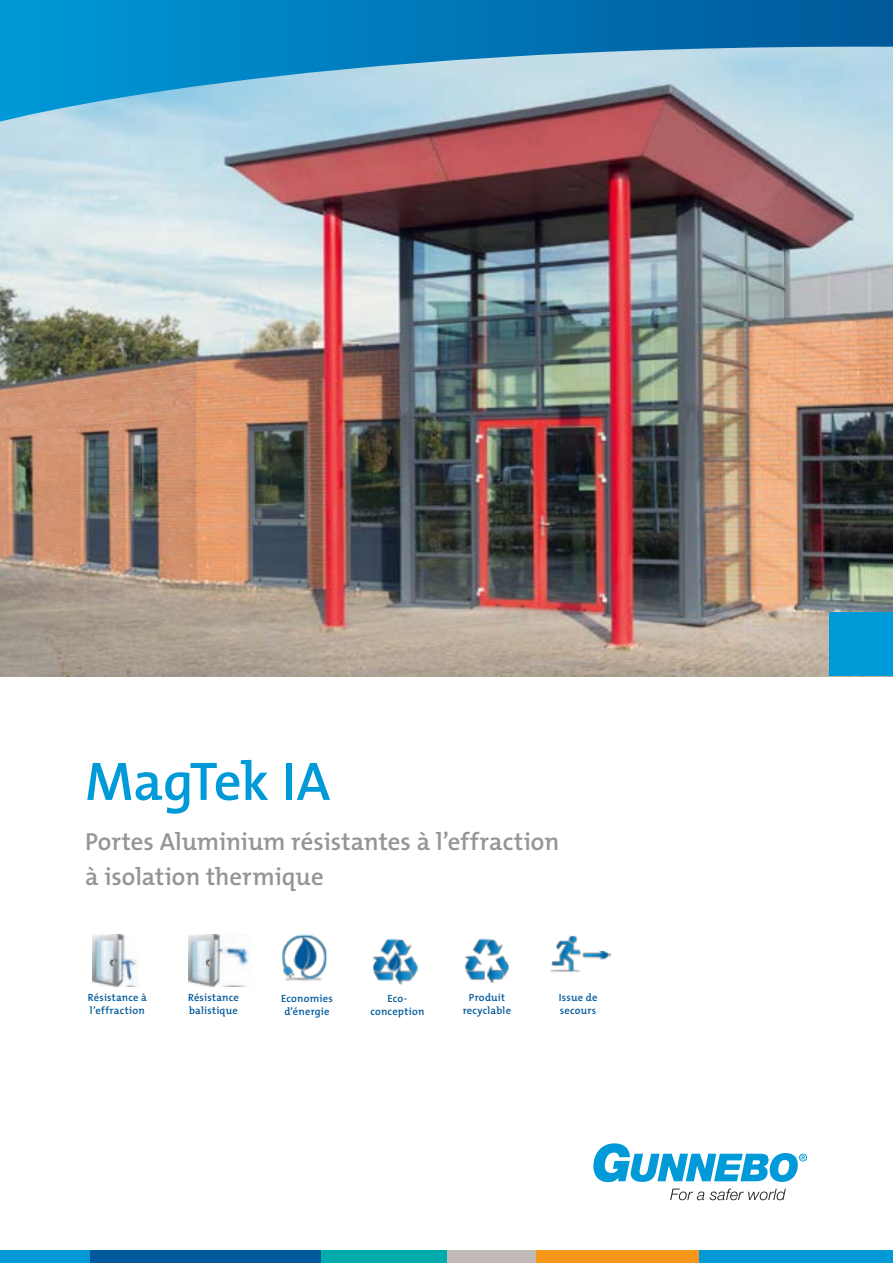
<style>
.page{position:relative;width:893px;height:1263px;background:#fff}
.page>*{position:absolute;margin:0;border:0;box-sizing:border-box;transform-origin:0 0}
.Heading_1_page_1{font:600 54.75px "The Mix B6";letter-spacing:-.01em;color:#009ad9}
.Heading_2_page_1{font:600 24.75px/34.5px "The Mix B6";color:#939598}
.Heading_1_page_1-2{font:600 10.5px/12.6px "The Mix B6";letter-spacing:.025em;color:#00599b}
</style>
<div class="page">
<img style="left:0;top:122px;width:893px;height:554px">
<div style="left:0;top:1250px;width:90px;height:13px;background:#009ad9"></div>
<div style="left:90px;top:1250px;width:232px;height:13px;background:#00599b"></div>
<div style="left:321px;top:1250px;width:127px;height:13px;background:#00abac"></div>
<div style="left:447px;top:1250px;width:91px;height:13px;background:#c2bab7"></div>
<div style="left:537px;top:1250px;width:164px;height:13px;background:#f7981d"></div>
<div style="left:700px;top:1250px;width:193px;height:13px;background:#009ad9"></div>
<svg style="left:670px;top:1188px;width:34px;height:12px"></svg>
<svg style="left:710px;top:1188px;width:76px;height:12px"></svg>
<svg style="left:593px;top:1143px;width:214px;height:39px"></svg>
<div style="left:830px;top:612px;width:63px;height:64px;background:#009ad9"></div>
<svg style="left:1px;top:0;width:892px;height:122px;background:#4d9fc9"></svg>
<img style="left:0;top:336px;width:1px;height:341px">
<hr style="left:0;top:0;width:1px;height:122px;background:#0099d8">
<img style="left:92px;top:934px;width:47px;height:53px">
<img style="left:465px;top:938px;width:45px;height:46px">
<img style="left:282px;top:934px;width:45px;height:47px">
<img style="left:372px;top:938px;width:47px;height:47px">
<img style="left:550px;top:935px;width:60px;height:38px">
<img style="left:189px;top:934px;width:60px;height:52px">
<p class="Heading_1_page_1" style="left:85px;top:753px;width:247px">MagTek IA</p>
<p class="Heading_2_page_1" style="left:85px;top:825px;width:476px">Portes Aluminium résistantes à l’effraction à isolation thermique</p>
<p class="Heading_1_page_1-2" style="left:88px;top:991px;width:60px">Résistance à l’effraction</p>
<p class="Heading_1_page_1-2" style="left:463px;top:991px;width:50px;text-align:center">Produit recyclable</p>
<p class="Heading_1_page_1-2" style="left:281px;top:992px;width:53px;text-align:center">Economies d’énergie</p>
<p class="Heading_1_page_1-2" style="left:370px;top:993px;width:56px;text-align:center">Eco&shy;conception</p>
<p class="Heading_1_page_1-2" style="left:559px;top:992px;width:40px">Issue de secours</p>
<p class="Heading_1_page_1-2" style="left:188px;top:992px;width:52px">Résistance balistique</p>
</div>
